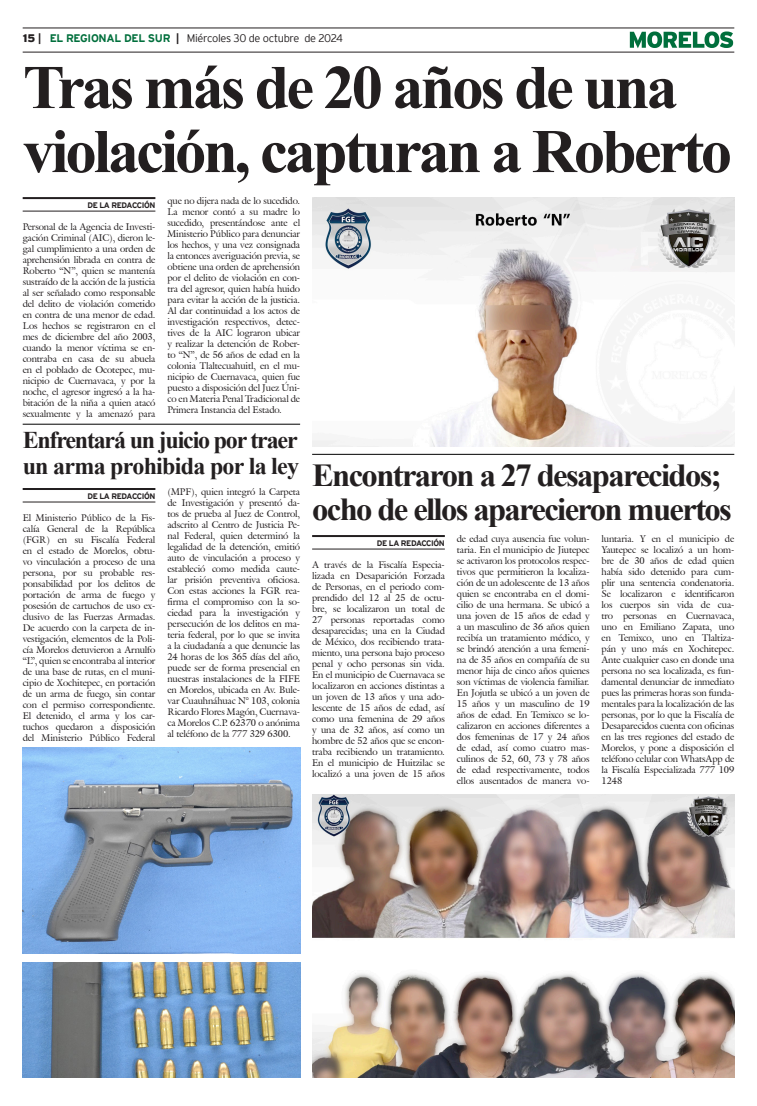
<style>
.page{position:relative;width:757px;height:1106px;background:#fff}
.page>*{position:absolute;margin:0;border:0;box-sizing:border-box;transform-origin:0 0}
.Cabeza_01{font:700 62px/64px "Times New Roman";letter-spacing:-.05em;color:#231f20}
.Cabeza_02{font:700 32px/34px "Times New Roman";letter-spacing:-.05em;color:#231f20}
.Cabeza_03{font:700 24px/26px "Times New Roman";letter-spacing:-.05em;color:#231f20}
.t1{font:300 11px "Interstate";letter-spacing:-.025em;color:#231f20}
.t2{font:9.5px/11px "Galliard IT Cby BT";letter-spacing:-.01em;color:#231f20;text-align:justify}
.t3{font:700 8px "Interstate";letter-spacing:-.05em;color:#231f20}
.s1{font-weight:900}
.s2{font-weight:700}
.s3{font-weight:700;color:#006f3c}
</style>
<div class="page">
<hr style="left:23px;top:28px;width:711px;height:1px;background:#231f20">
<hr style="left:23px;top:52px;width:711px;height:1px;background:#231f20">
<svg style="left:630px;top:31px;width:103px;height:17px"></svg>
<hr style="left:23px;top:197px;width:132px;height:2px;background:#231f20">
<hr style="left:23px;top:211px;width:132px;height:1px;background:#231f20">
<hr style="left:312px;top:535px;width:133px;height:2px;background:#231f20">
<hr style="left:312px;top:548px;width:133px;height:1px;background:#231f20">
<hr style="left:312px;top:454px;width:422px;height:1px;background:#000">
<hr style="left:23px;top:488px;width:132px;height:2px;background:#231f20">
<hr style="left:23px;top:501px;width:132px;height:1px;background:#231f20">
<hr style="left:23px;top:424px;width:277px;height:1px;background:#000">
<img style="left:312px;top:197px;width:422px;height:249px">
<img style="left:312px;top:794px;width:422px;height:283px">
<img style="left:23px;top:747px;width:277px;height:206px">
<img style="left:23px;top:962px;width:277px;height:115px">
<p class="t1" style="left:23px;top:32px;width:321px"><span class="s1">15</span> <span class="s2">|</span> <span class="s3">EL REGIONAL DEL SUR</span> <span class="s2">|</span> Miércoles 30 de octubre de 2024</p>
<p class="Cabeza_01" style="left:23px;top:53px;width:710px">Tras más de 20 años de una violación, capturan a Roberto</p>
<p class="t3" style="left:87px;top:200px;width:69px">DE LA REDACCIÓN</p>
<p class="t2" style="left:167px;top:195px;width:134px">que no dijera nada de lo sucedido.<br>La menor contó a su madre lo sucedido, presentándose ante el Ministerio Público para denunciar los hechos, y una vez consignada la entonces averiguación previa, se obtiene una orden de aprehensión por el delito de violación en con&shy;tra del agresor, quien había huido para evitar la acción de la justicia.<br>Al dar continuidad a los actos de investigación respectivos, detec&shy;tives de la AIC lograron ubicar y realizar la detención de Rober&shy;to “N”, de 56 años de edad en la colonia Tlaltecuahuitl, en el mu&shy;nicipio de Cuernavaca, quien fue puesto a disposición del Juez Úni&shy;co en Materia Penal Tradicional de Primera Instancia del Estado.</p>
<p class="t2" style="left:23px;top:221px;width:134px">Personal de la Agencia de Investi&shy;gación Criminal (AIC), dieron le&shy;gal cumplimiento a una orden de aprehensión librada en contra de Roberto “N”, quien se mantenía sustraído de la acción de la justicia al ser señalado como responsable del delito de violación cometido en contra de una menor de edad.<br>Los hechos se registraron en el mes de diciembre del año 2003, cuando la menor víctima se en&shy;contraba en casa de su abuela en el poblado de Ocotepec, mu&shy;nicipio de Cuernavaca, y por la noche, el agresor ingresó a la ha&shy;bitación de la niña a quien atacó sexualmente y la amenazó para</p>
<p class="Cabeza_03" style="left:23px;top:426px;width:278px">Enfrentará un juicio por traer un arma prohibida por la ley</p>
<p class="t3" style="left:87px;top:491px;width:69px">DE LA REDACCIÓN</p>
<p class="t2" style="left:167px;top:486px;width:134px">(MPF), quien integró la Carpeta de Investigación y presentó da&shy;tos de prueba al Juez de Control, adscrito al Centro de Justicia Pe&shy;nal Federal, quien determinó la legalidad de la detención, emitió auto de vinculación a proceso y estableció como medida caute&shy;lar prisión preventiva oficiosa.<br>Con estas acciones la FGR rea&shy;firma el compromiso con la so&shy;ciedad para la investigación y persecución de los delitos en ma&shy;teria federal, por lo que se invita a la ciudadanía a que denuncie las 24 horas de los 365 días del año, puede ser de forma presencial en nuestras instalaciones de la FIFE en Morelos, ubicada en Av. Bule&shy;var Cuauhnáhuac N° 103, colonia Ricardo Flores Magón, Cuernava&shy;ca Morelos C.P. 62370 o anónima al teléfono de la 777 329 6300.</p>
<p class="t2" style="left:23px;top:512px;width:134px">El Ministerio Público de la Fis&shy;calía General de la República (FGR) en su Fiscalía Federal en el estado de Morelos, obtu&shy;vo vinculación a proceso de una persona, por su probable res&shy;ponsabilidad por los delitos de portación de arma de fuego y posesión de cartuchos de uso ex&shy;clusivo de las Fuerzas Armadas.<br>De acuerdo con la carpeta de in&shy;vestigación, elementos de la Poli&shy;cía Morelos detuvieron a Arnulfo “L”, quien se encontraba al interior de una base de rutas, en el muni&shy;cipio de Xochitepec, en portación de un arma de fuego, sin contar con el permiso correspondiente.<br>El detenido, el arma y los car&shy;tuchos quedaron a disposición del Ministerio Público Federal</p>
<p class="Cabeza_02" style="left:312px;top:457px;width:421px">Encontraron a 27 desaparecidos; ocho de ellos aparecieron muertos</p>
<p class="t3" style="left:377px;top:538px;width:69px">DE LA REDACCIÓN</p>
<p class="t2" style="left:457px;top:533px;width:134px">de edad cuya ausencia fue volun&shy;taria. En el municipio de Jiutepec se activaron los protocolos respec&shy;tivos que permitieron la localiza&shy;ción de un adolescente de 13 años quien se encontraba en el domi&shy;cilio de una hermana. Se ubicó a una joven de 15 años de edad y a un masculino de 36 años quien recibía un tratamiento médico, y se brindó atención a una femeni&shy;na de 35 años en compañía de su menor hija de cinco años quienes son víctimas de violencia familiar.<br>En Jojutla se ubicó a un joven de 15 años y un masculino de 19 años de edad. En Temixco se lo&shy;calizaron en acciones diferentes a dos femeninas de 17 y 24 años de edad, así como cuatro mas&shy;culinos de 52, 60, 73 y 78 años de edad respectivamente, todos ellos ausentados de manera vo-</p>
<p class="t2" style="left:601px;top:533px;width:134px">luntaria. Y en el municipio de Yautepec se localizó a un hom&shy;bre de 30 años de edad quien había sido detenido para cum&shy;plir una sentencia condenatoria.<br>Se localizaron e identificaron los cuerpos sin vida de cua&shy;tro personas en Cuernavaca, uno en Emiliano Zapata, uno en Temixco, uno en Tlaltiza&shy;pán y uno más en Xochitepec.<br>Ante cualquier caso en donde una persona no sea localizada, es fun&shy;damental denunciar de inmediato pues las primeras horas son funda&shy;mentales para la localización de las personas, por lo que la Fiscalía de Desaparecidos cuenta con oficinas en las tres regiones del estado de Morelos, y pone a disposición el teléfono celular con WhatsApp de la Fiscalía Especializada 777 109<br>1248</p>
<p class="t2" style="left:312px;top:559px;width:134px">A través de la Fiscalía Especia&shy;lizada en Desaparición Forzada de Personas, en el periodo com&shy;prendido del 12 al 25 de octu&shy;bre, se localizaron un total de 27 personas reportadas como desaparecidas; una en la Ciudad de México, dos recibiendo trata&shy;miento, una persona bajo proceso penal y ocho personas sin vida.<br>En el municipio de Cuernavaca se localizaron en acciones distintas a un joven de 13 años y una ado&shy;lescente de 15 años de edad, así como una femenina de 29 años y una de 32 años, así como un hombre de 52 años que se encon&shy;traba recibiendo un tratamiento.<br>En el municipio de Huitzilac se localizó a una joven de 15 años</p>
</div>
